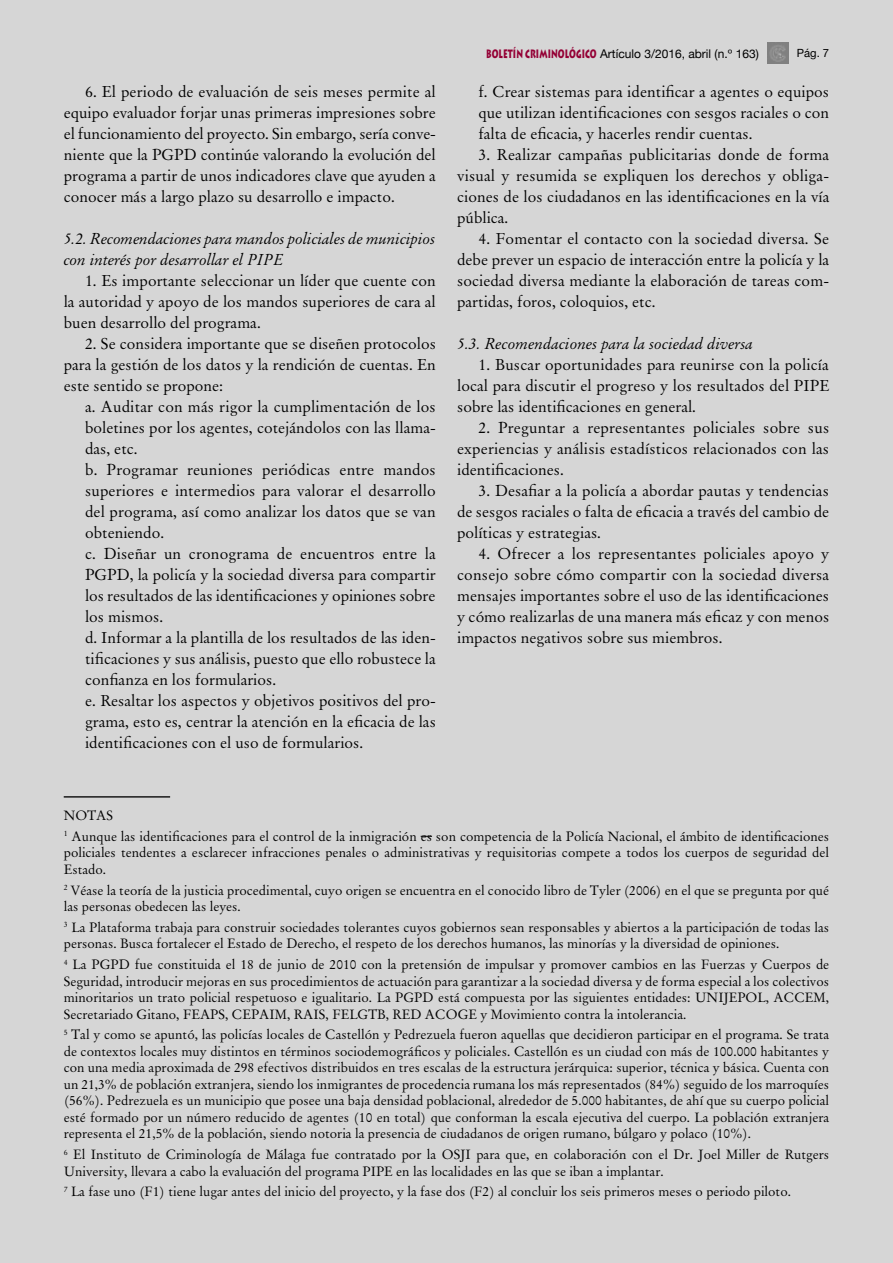
<style>
.page{position:relative;width:893px;height:1263px;background:#d6d6d6}
.page>*{position:absolute;margin:0;border:0;box-sizing:border-box;transform-origin:0 0}
.Texto_normal{font:15.75px/21px "Original Garamond BT";color:#000;text-align:justify}
.Texto_sangrado{font:15.75px/21px "Original Garamond BT";color:#000;text-align:justify}
.Subtítulos_de_apartados{font:italic 15.75px/21px "Original Garamond BT";color:#000}
.Notas_al_pie{font:13.5px/16.5px "Original Garamond BT";color:#000;text-align:justify}
.t1{font:12px "Helvetica Neue";color:#000}
.t2{font:11.25px "Helvetica Neue";color:#000}
.s1{font-family:"Lithos Pro";font-weight:900;color:#940035}
</style>
<div class="page">
<img style="left:767px;top:43px;width:21px;height:21px">
<hr style="left:64px;top:797px;width:106px;height:1px;background:#000">
<p class="Texto_normal" style="left:64px;top:81px;width:374px;text-indent:21px">6. El periodo de evaluación de seis meses permite al equipo evaluador forjar unas primeras impresiones sobre el funcionamiento del proyecto. Sin embargo, sería conve&shy;niente que la PGPD continúe valorando la evolución del programa a partir de unos indicadores clave que ayuden a conocer más a largo plazo su desarrollo e impacto.</p>
<p class="Subtítulos_de_apartados" style="left:64px;top:228px;width:373px">5.2. Recomendaciones para mandos policiales de municipios con interés por desarrollar el PIPE</p>
<p class="Texto_normal" style="left:64px;top:270px;width:374px;text-indent:21px">1. Es importante seleccionar un líder que cuente con la autoridad y apoyo de los mandos superiores de cara al buen desarrollo del programa.</p>
<p class="Texto_normal" style="left:64px;top:333px;width:374px;text-indent:21px">2. Se considera importante que se diseñen protocolos para la gestión de los datos y la rendición de cuentas. En este sentido se propone:</p>
<p class="Texto_sangrado" style="left:85px;top:396px;width:352px">a. Auditar con más rigor la cumplimentación de los boletines por los agentes, cotejándolos con las llama&shy;das, etc.</p>
<p class="Texto_sangrado" style="left:85px;top:459px;width:352px">b. Programar reuniones periódicas entre mandos superiores e intermedios para valorar el desarrollo del programa, así como analizar los datos que se van obteniendo.</p>
<p class="Texto_sangrado" style="left:85px;top:543px;width:352px">c. Diseñar un cronograma de encuentros entre la PGPD, la policía y la sociedad diversa para compartir los resultados de las identificaciones y opiniones sobre los mismos.</p>
<p class="Texto_sangrado" style="left:85px;top:627px;width:352px">d. Informar a la plantilla de los resultados de las iden&shy;tificaciones y sus análisis, puesto que ello robustece la confianza en los formularios.</p>
<p class="Texto_sangrado" style="left:85px;top:690px;width:352px">e. Resaltar los aspectos y objetivos positivos del pro&shy;grama, esto es, centrar la atención en la eficacia de las identificaciones con el uso de formularios.</p>
<p class="t1" style="left:486px;top:46px;width:274px"><span class="s1">BOLETÍN CRIMINOLÓGICO</span> Artículo 3/2016, abril (n.º 163)</p>
<p class="t2" style="left:797px;top:47px;width:34px">Pág. 7</p>
<p class="Texto_sangrado" style="left:478px;top:81px;width:352px">f. Crear sistemas para identificar a agentes o equipos que utilizan identificaciones con sesgos raciales o con falta de eficacia, y hacerles rendir cuentas.</p>
<p class="Texto_normal" style="left:457px;top:144px;width:374px;text-indent:21px">3. Realizar campañas publicitarias donde de forma visual y resumida se expliquen los derechos y obliga&shy;ciones de los ciudadanos en las identificaciones en la vía pública.</p>
<p class="Texto_normal" style="left:457px;top:228px;width:374px;text-indent:21px">4. Fomentar el contacto con la sociedad diversa. Se debe prever un espacio de interacción entre la policía y la sociedad diversa mediante la elaboración de tareas com&shy;partidas, foros, coloquios, etc.</p>
<p class="Subtítulos_de_apartados" style="left:457px;top:333px;width:298px">5.3. Recomendaciones para la sociedad diversa</p>
<p class="Texto_normal" style="left:457px;top:354px;width:374px;text-indent:21px">1. Buscar oportunidades para reunirse con la policía local para discutir el progreso y los resultados del PIPE sobre las identificaciones en general.</p>
<p class="Texto_normal" style="left:457px;top:417px;width:374px;text-indent:21px">2. Preguntar a representantes policiales sobre sus experiencias y análisis estadísticos relacionados con las identificaciones.</p>
<p class="Texto_normal" style="left:457px;top:480px;width:374px;text-indent:21px">3. Desafiar a la policía a abordar pautas y tendencias de sesgos raciales o falta de eficacia a través del cambio de políticas y estrategias.</p>
<p class="Texto_normal" style="left:457px;top:543px;width:374px;text-indent:21px">4. Ofrecer a los representantes policiales apoyo y consejo sobre cómo compartir con la sociedad diversa mensajes importantes sobre el uso de las identificaciones y cómo realizarlas de una manera más eficaz y con menos impactos negativos sobre sus miembros.</p>
<p class="Notas_al_pie" style="left:64px;top:807px;width:51px">NOTAS</p>
<p class="Notas_al_pie" style="left:64px;top:828px;width:767px"><sup>1</sup> Aunque las identificaciones para el control de la inmigración es son competencia de la Policía Nacional, el ámbito de identificaciones policiales tendentes a esclarecer infracciones penales o administrativas y requisitorias compete a todos los cuerpos de seguridad del Estado.</p>
<p class="Notas_al_pie" style="left:64px;top:881px;width:767px"><sup>2</sup> Véase la teoría de la justicia procedimental, cuyo origen se encuentra en el conocido libro de Tyler (2006) en el que se pregunta por qué las personas obedecen las leyes.</p>
<p class="Notas_al_pie" style="left:64px;top:919px;width:767px"><sup>3</sup> La Plataforma trabaja para construir sociedades tolerantes cuyos gobiernos sean responsables y abiertos a la participación de todas las personas. Busca fortalecer el Estado de Derecho, el respeto de los derechos humanos, las minorías y la diversidad de opiniones.</p>
<p class="Notas_al_pie" style="left:64px;top:956px;width:767px"><sup>4</sup> La PGPD fue constituida el 18 de junio de 2010 con la pretensión de impulsar y promover cambios en las Fuerzas y Cuerpos de Seguridad, introducir mejoras en sus procedimientos de actuación para garantizar a la sociedad diversa y de forma especial a los colectivos minoritarios un trato policial respetuoso e igualitario. La PGPD está compuesta por las siguientes entidades: UNIJEPOL, ACCEM, Secretariado Gitano, FEAPS, CEPAIM, RAIS, FELGTB, RED ACOGE y Movimiento contra la intolerancia.</p>
<p class="Notas_al_pie" style="left:64px;top:1026px;width:767px"><sup>5</sup> Tal y como se apuntó, las policías locales de Castellón y Pedrezuela fueron aquellas que decidieron participar en el programa. Se trata de contextos locales muy distintos en términos sociodemográficos y policiales. Castellón es un ciudad con más de 100.000 habitantes y con una media aproximada de 298 efectivos distribuidos en tres escalas de la estructura jerárquica: superior, técnica y básica. Cuenta con un 21,3% de población extranjera, siendo los inmigrantes de procedencia rumana los más representados (84%) seguido de los marroquíes (56%). Pedrezuela es un municipio que posee una baja densidad poblacional, alrededor de 5.000 habitantes, de ahí que su cuerpo policial esté formado por un número reducido de agentes (10 en total) que conforman la escala ejecutiva del cuerpo. La población extranjera representa el 21,5% de la población, siendo notoria la presencia de ciudadanos de origen rumano, búlgaro y polaco (10%).</p>
<p class="Notas_al_pie" style="left:64px;top:1146px;width:767px"><sup>6</sup> El Instituto de Criminología de Málaga fue contratado por la OSJI para que, en colaboración con el Dr. Joel Miller de Rutgers<br>University, llevara a cabo la evaluación del programa PIPE en las localidades en las que se iban a implantar.</p>
<p class="Notas_al_pie" style="left:64px;top:1183px;width:729px"><sup>7</sup> La fase uno (F1) tiene lugar antes del inicio del proyecto, y la fase dos (F2) al concluir los seis primeros meses o periodo piloto.</p>
</div>
